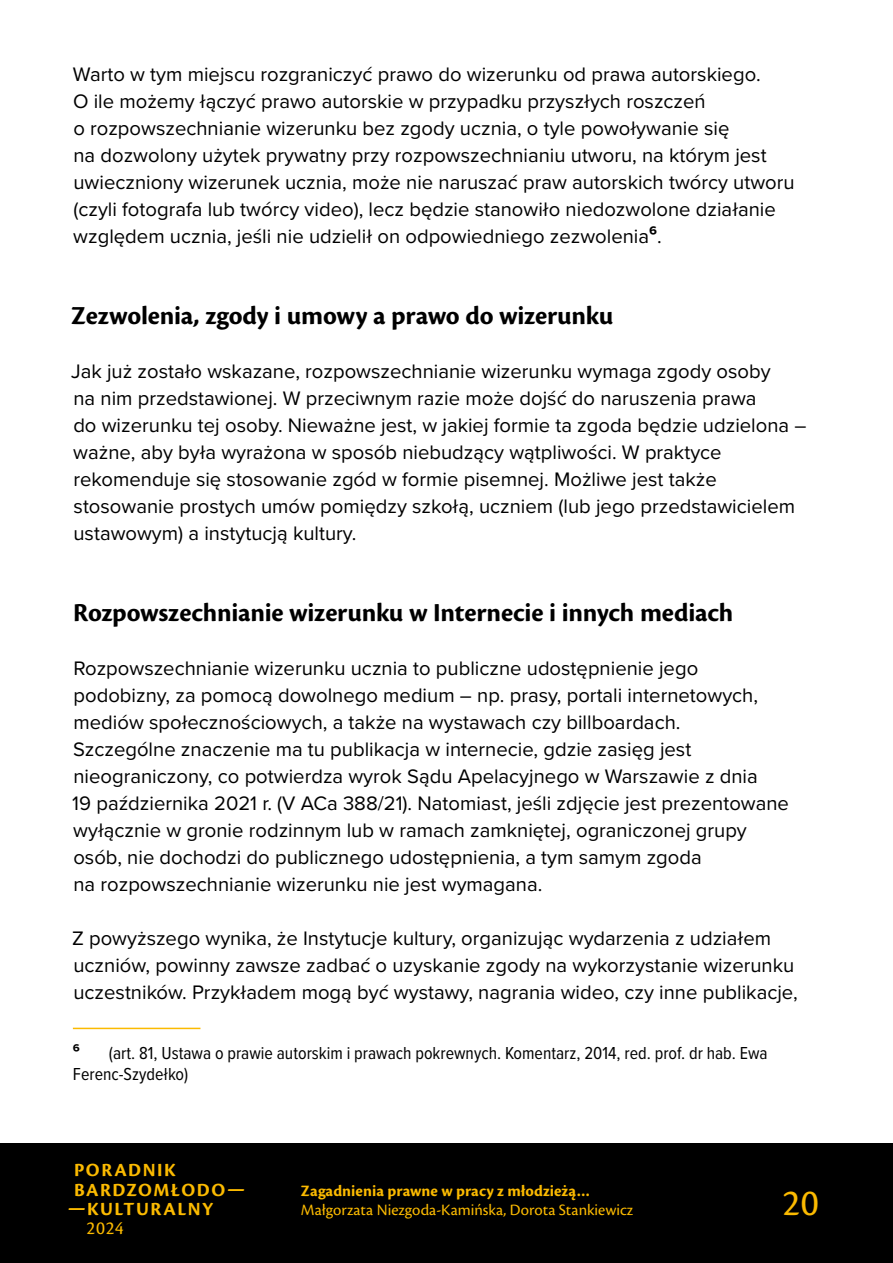
<style>
.page{position:relative;width:893px;height:1263px;background:#fff}
.page>*{position:absolute;margin:0;border:0;box-sizing:border-box;transform-origin:0 0}
.t1{font:39px "Cronos Pro";color:#fbba00}
.t2{font:700 27px "Cronos Pro";letter-spacing:-.005em;color:#000}
.a4o{font:20.25px/27px "Proxima Nova";color:#000}
.t3{font:700 19.35px "Cronos Pro";letter-spacing:.08em;color:#fbba00}
.t4{font:19.35px "Cronos Pro";color:#fbba00}
.footnote{font:18px/21.6px "Proxima Nova Cond";color:#000}
.footnote-2{font:700 18px "Proxima Nova";color:#000}
.t5{font:16.5px "Cronos Pro";color:#fbba00}
.t6{font:700 16.5px "Cronos Pro";letter-spacing:.005em;color:#fbba00}
.s1{font-weight:700}
</style>
<div class="page">
<div style="left:0;top:1144px;width:893px;height:119px;background:#000"></div>
<hr style="left:73px;top:1028px;width:127px;height:1px;background:#fbba00">
<p class="a4o" style="left:73px;top:60px;width:723px">Warto w tym miejscu rozgraniczyć prawo do wizerunku od prawa autorskiego.<br>O ile możemy łączyć prawo autorskie w przypadku przyszłych roszczeń<br>o rozpowszechnianie wizerunku bez zgody ucznia, o tyle powoływanie się<br>na dozwolony użytek prywatny przy rozpowszechnianiu utworu, na którym jest uwieczniony wizerunek ucznia, może nie naruszać praw autorskich twórcy utworu (czyli fotografa lub twórcy video), lecz będzie stanowiło niedozwolone działanie względem ucznia, jeśli nie udzielił on odpowiedniego zezwolenia<span class="s1">6</span>.</p>
<h2 class="t2" style="left:71px;top:300px;width:543px">Zezwolenia, zgody i umowy a prawo do wizerunku</h2>
<p class="a4o" style="left:71px;top:357px;width:737px">Jak już zostało wskazane, rozpowszechnianie wizerunku wymaga zgody osoby<br>na nim przedstawionej. W przeciwnym razie może dojść do naruszenia prawa<br>do wizerunku tej osoby. Nieważne jest, w jakiej formie ta zgoda będzie udzielona – ważne, aby była wyrażona w sposób niebudzący wątpliwości. W praktyce rekomenduje się stosowanie zgód w formie pisemnej. Możliwe jest także stosowanie prostych umów pomiędzy szkołą, uczniem (lub jego przedstawicielem ustawowym) a instytucją kultury.</p>
<h2 class="t2" style="left:73px;top:597px;width:662px">Rozpowszechnianie wizerunku w Internecie i innych mediach</h2>
<p class="a4o" style="left:72px;top:654px;width:718px">Rozpowszechnianie wizerunku ucznia to publiczne udostępnienie jego podobizny, za pomocą dowolnego medium – np. prasy, portali internetowych, mediów społecznościowych, a także na wystawach czy billboardach.<br>Szczególne znaczenie ma tu publikacja w internecie, gdzie zasięg jest nieograniczony, co potwierdza wyrok Sądu Apelacyjnego w Warszawie z dnia<br>19 października 2021 r. (V ACa 388/21). Natomiast, jeśli zdjęcie jest prezentowane wyłącznie w gronie rodzinnym lub w ramach zamkniętej, ograniczonej grupy osób, nie dochodzi do publicznego udostępnienia, a tym samym zgoda<br>na rozpowszechnianie wizerunku nie jest wymagana.</p>
<p class="a4o" style="left:72px;top:924px;width:727px">Z powyższego wynika, że Instytucje kultury, organizując wydarzenia z udziałem uczniów, powinny zawsze zadbać o uzyskanie zgody na wykorzystanie wizerunku uczestników. Przykładem mogą być wystawy, nagrania wideo, czy inne publikacje,</p>
<p class="footnote-2" style="left:73px;top:1039px;width:9px">6</p>
<p class="footnote" style="left:73px;top:1041px;width:696px;text-indent:36px">(art. 81, Ustawa o prawie autorskim i prawach pokrewnych. Komentarz, 2014, red. prof. dr hab. Ewa<br>Ferenc-Szydełko)</p>
<p class="t3" style="left:74px;top:1159px;width:103px">PORADNIK</p>
<p class="t3" style="left:74px;top:1178px;width:173px">BARDZOMŁODO—</p>
<p class="t3" style="left:68px;top:1198px;width:147px">—KULTURALNY</p>
<p class="t4" style="left:87px;top:1217px;width:39px">2024</p>
<p class="t6" style="left:301px;top:1181px;width:291px">Zagadnienia prawne w pracy z młodzieżą…</p>
<p class="t5" style="left:301px;top:1200px;width:334px">Małgorzata Niezgoda-Kamińska, Dorota Stankiewicz</p>
<h1 class="t1" style="left:783px;top:1180px;width:38px">20</h1>
</div>
